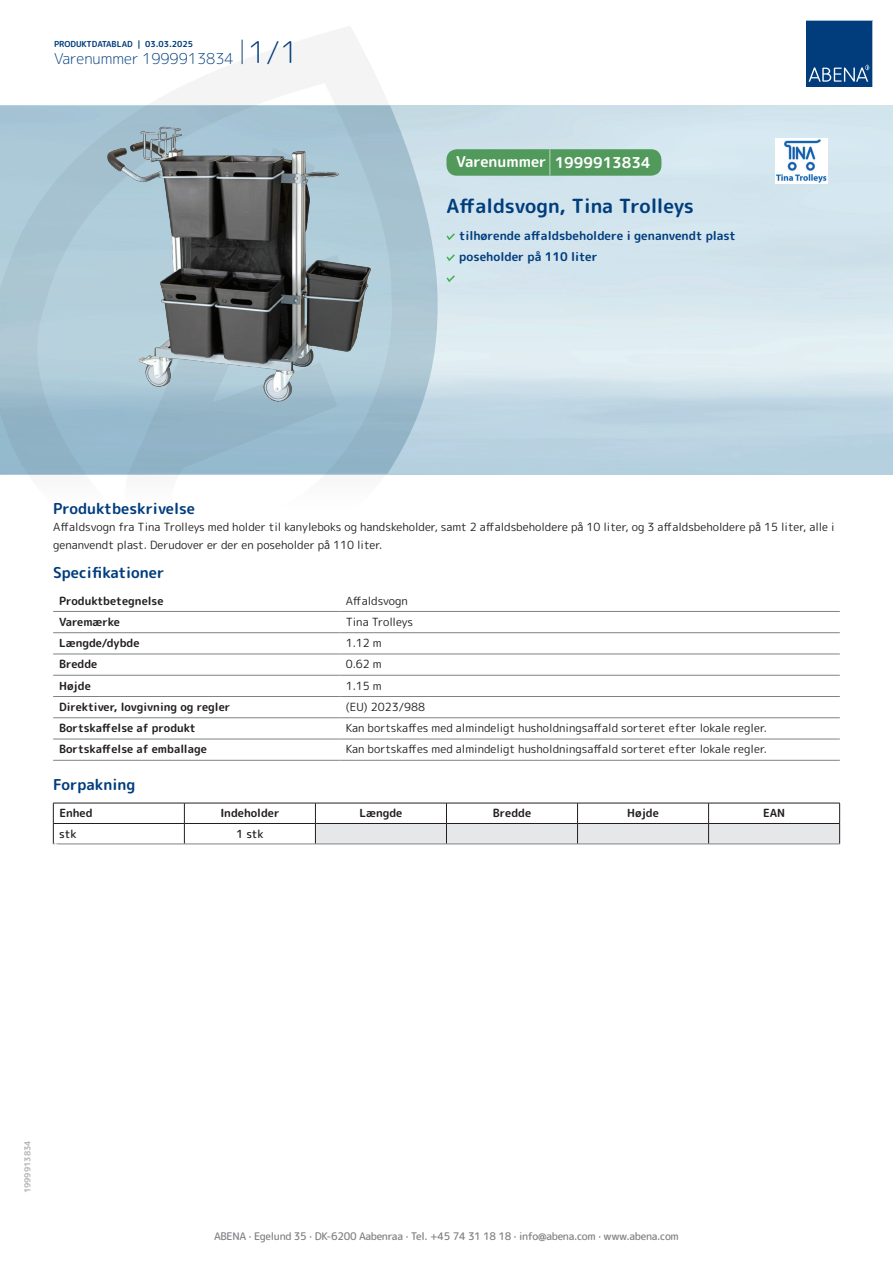
<style>
.page{position:relative;width:893px;height:1263px;background:#fff}
.page>*{position:absolute;margin:0;border:0;box-sizing:border-box;transform-origin:0 0}
.t1{font:700 19.5px "Rounded Mplus 1 c";color:#013d7d}
.t2{font:700 15px "Rounded Mplus 1 c";color:#013d7d}
.t3{font:300 15px "Rounded Mplus 1 c";color:#013d7d}
.t4{font:700 15px "Rounded Mplus 1 c";color:#fff}
.t5{font:700 12px/21px "Rounded Mplus 1 c";color:#013d7d}
.t6{font:11.25px/18px "Rounded Mplus 1 c";color:#231f20}
.t7{font:700 11.25px "Rounded Mplus 1 c";color:#231f20}
.t8{font:500 11.25px "Rounded Mplus 1 c";letter-spacing:-.01em;color:#231f20}
.t9{font:500 10.5px "Rounded Mplus 1 c";letter-spacing:-.03em;color:#808285}
.t10{font:700 10.5px "Rounded Mplus 1 c";color:#fff}
.t11{font:700 8.25px "Rounded Mplus 1 c";color:#013d7d}
.t12{font:700 8.25px "Rounded Mplus 1 c";color:#b2b3b7}
.s1{font-size:30px}
.s2{font-size:25.5px}
</style>
<div class="page">
<svg style="left:0;top:26px;width:439px;height:449px"></svg>
<svg style="left:0;top:106px;width:438px;height:368px;background:#a4c2d2"></svg>
<svg style="left:242px;top:40px;width:1px;height:24px"></svg>
<svg style="left:806px;top:20px;width:67px;height:67px;background:#144b86"></svg>
<img style="left:107px;top:127px;width:264px;height:275px">
<hr style="left:53px;top:611px;width:287px;height:1px;background:#808285">
<hr style="left:340px;top:611px;width:500px;height:1px;background:#808285">
<hr style="left:53px;top:632px;width:287px;height:1px;background:#808285">
<hr style="left:340px;top:632px;width:500px;height:1px;background:#808285">
<hr style="left:53px;top:654px;width:287px;height:1px;background:#808285">
<hr style="left:340px;top:654px;width:500px;height:1px;background:#808285">
<hr style="left:53px;top:675px;width:287px;height:1px;background:#808285">
<hr style="left:340px;top:675px;width:500px;height:1px;background:#808285">
<hr style="left:53px;top:696px;width:287px;height:1px;background:#808285">
<hr style="left:340px;top:696px;width:500px;height:1px;background:#808285">
<hr style="left:53px;top:717px;width:287px;height:1px;background:#808285">
<hr style="left:340px;top:717px;width:500px;height:1px;background:#808285">
<hr style="left:53px;top:739px;width:287px;height:1px;background:#808285">
<hr style="left:340px;top:739px;width:500px;height:1px;background:#808285">
<hr style="left:53px;top:760px;width:287px;height:1px;background:#808285">
<hr style="left:340px;top:760px;width:500px;height:1px;background:#808285">
<hr style="left:53px;top:803px;width:131px;height:1px;background:#231f20">
<hr style="left:184px;top:803px;width:131px;height:1px;background:#231f20">
<hr style="left:53px;top:823px;width:131px;height:1px;background:#231f20">
<svg style="left:53px;top:803px;width:1px;height:41px"></svg>
<hr style="left:184px;top:823px;width:131px;height:1px;background:#231f20">
<svg style="left:184px;top:803px;width:1px;height:41px"></svg>
<svg style="left:315px;top:803px;width:525px;height:41px"></svg>
<hr style="left:53px;top:844px;width:131px;height:1px;background:#808285">
<hr style="left:184px;top:844px;width:131px;height:1px;background:#808285">
<hr style="left:315px;top:844px;width:131px;height:1px;background:#808285">
<hr style="left:446px;top:844px;width:131px;height:1px;background:#808285">
<hr style="left:577px;top:844px;width:132px;height:1px;background:#808285">
<hr style="left:709px;top:844px;width:131px;height:1px;background:#808285">
<svg style="left:446px;top:233px;width:9px;height:7px"></svg>
<svg style="left:446px;top:254px;width:9px;height:7px"></svg>
<svg style="left:446px;top:275px;width:9px;height:7px"></svg>
<div style="left:446px;top:149px;width:215px;height:27px;background:#52995c;border-radius:10px"></div>
<img style="left:775px;top:138px;width:52px;height:46px">
<p class="t11" style="left:54px;top:38px;width:141px">PRODUKTDATABLAD | 03.03.2025</p>
<h2 class="t3" style="left:54px;top:48px;width:246px">Varenummer 1999913834 <span class="s1">1/1</span></h2>
<h2 class="t4" style="left:456px;top:152px;width:196px">Varenummer <span class="s2">|</span> 1999913834</h2>
<h1 class="t1" style="left:446px;top:192px;width:249px">Affaldsvogn, Tina Trolleys</h1>
<p class="t5" style="left:459px;top:225px;width:278px">tilhørende affaldsbeholdere i genanvendt plast poseholder på 110 liter</p>
<h2 class="t2" style="left:53px;top:498px;width:143px">Produktbeskrivelse</h2>
<p class="t6" style="left:53px;top:517px;width:783px">Affaldsvogn fra Tina Trolleys med holder til kanyleboks og handskeholder, samt 2 affaldsbeholdere på 10 liter, og 3 affaldsbeholdere på 15 liter, alle i genanvendt plast. Derudover er der en poseholder på 110 liter.</p>
<h2 class="t2" style="left:53px;top:562px;width:113px">Specifikationer</h2>
<p class="t7" style="left:59px;top:592px;width:106px">Produktbetegnelse</p>
<p class="t6" style="left:346px;top:591px;width:64px">Affaldsvogn</p>
<p class="t7" style="left:59px;top:614px;width:62px">Varemærke</p>
<p class="t6" style="left:346px;top:613px;width:69px">Tina Trolleys</p>
<p class="t7" style="left:59px;top:635px;width:82px">Længde/dybde</p>
<p class="t6" style="left:346px;top:634px;width:37px">1.12 m</p>
<p class="t7" style="left:59px;top:656px;width:40px">Bredde</p>
<p class="t6" style="left:346px;top:655px;width:37px">0.62 m</p>
<p class="t7" style="left:59px;top:678px;width:33px">Højde</p>
<p class="t6" style="left:346px;top:676px;width:37px">1.15 m</p>
<p class="t7" style="left:59px;top:699px;width:173px">Direktiver, lovgivning og regler</p>
<p class="t6" style="left:346px;top:698px;width:81px">(EU) 2023/988</p>
<p class="t7" style="left:59px;top:720px;width:138px">Bortskaffelse af produkt</p>
<p class="t6" style="left:346px;top:719px;width:423px">Kan bortskaffes med almindeligt husholdningsaffald sorteret efter lokale regler.</p>
<p class="t7" style="left:59px;top:741px;width:149px">Bortskaffelse af emballage</p>
<p class="t6" style="left:346px;top:740px;width:423px">Kan bortskaffes med almindeligt husholdningsaffald sorteret efter lokale regler.</p>
<h2 class="t2" style="left:53px;top:774px;width:84px">Forpakning</h2>
<p class="t7" style="left:59px;top:805px;width:35px">Enhed</p>
<p class="t7" style="left:220px;top:805px;width:61px">Indeholder</p>
<p class="t7" style="left:359px;top:805px;width:44px">Længde</p>
<p class="t7" style="left:493px;top:805px;width:40px">Bredde</p>
<p class="t7" style="left:627px;top:805px;width:33px">Højde</p>
<p class="t7" style="left:763px;top:805px;width:24px">EAN</p>
<p class="t8" style="left:59px;top:826px;width:19px">stk</p>
<p class="t8" style="left:236px;top:826px;width:29px">1 stk</p>
<p class="t10" style="left:53px;top:839px;width:7px">*</p>
<p class="t12" style="left:22px;top:1193px;width:54px;rotate:-90deg">1999913834</p>
<p class="t9" style="left:214px;top:1229px;width:466px">ABENA · Egelund 35 · DK-6200 Aabenraa · Tel. +45 74 31 18 18 · info@abena.com · www.abena.com</p>
</div>
